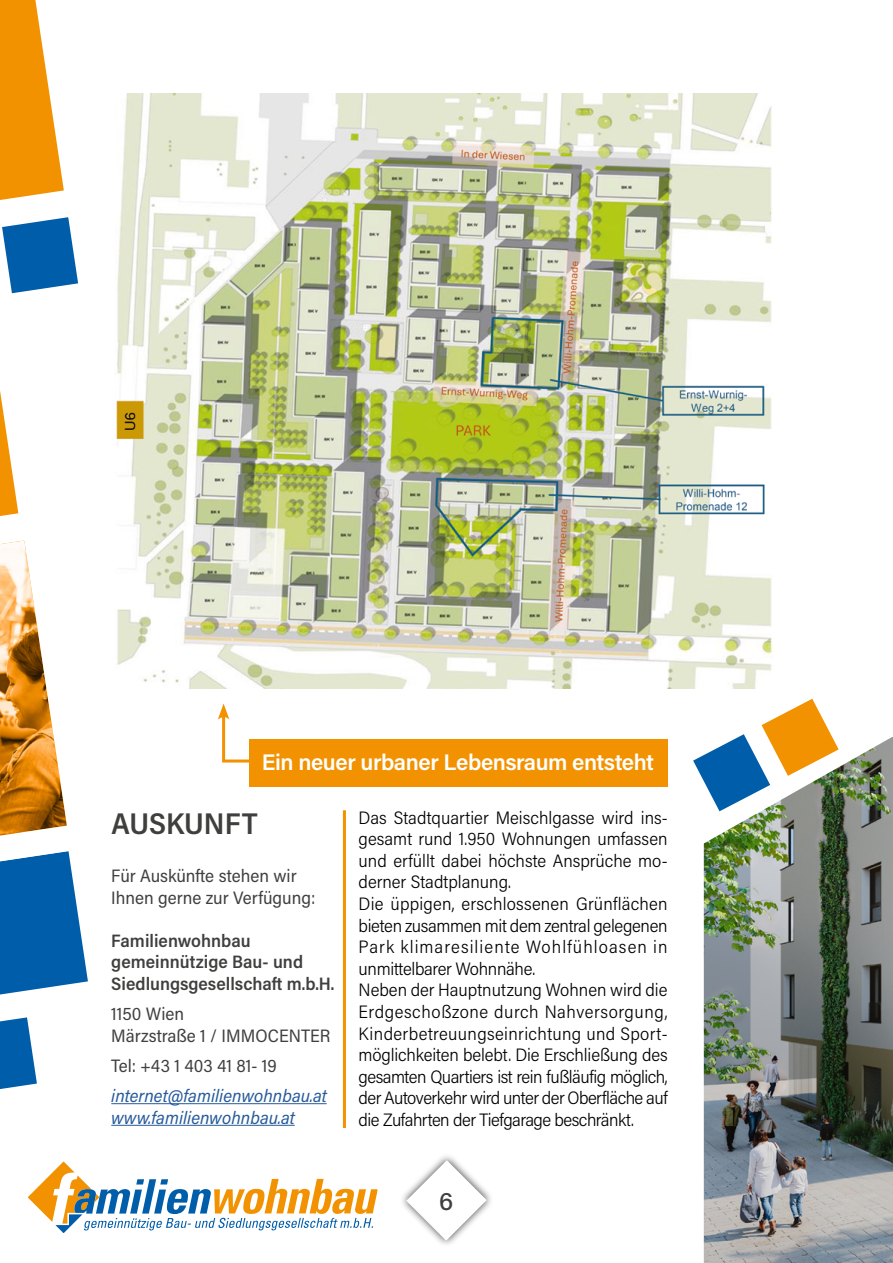
<style>
.page{position:relative;width:893px;height:1263px;background:#fff}
.page>*{position:absolute;margin:0;border:0;box-sizing:border-box;transform-origin:0 0}
.Absatzformat_31{font:600 30px "Acumin Pro Semi Cond";color:#3f3f3e}
.t1{font:500 25.5px "Acumin Pro";color:#3f3f3e}
.Absatzformat_27{font:600 22.5px "Acumin Pro";letter-spacing:-.02em;color:#fff}
.Absatzformat_30{font:300 18px/21.6px "Acumin Pro Semi Cond";letter-spacing:-.03em;color:#000;text-align:justify}
.Absatzformat_29{font:300 18px/21.6px "Acumin Pro Semi Cond";letter-spacing:.035em;color:#000;text-align:justify}
.Absatzformat_28{font:300 18px/21.6px "Acumin Pro Semi Cond";color:#000;text-align:justify}
.Absatzformat_33{font:600 18px/21.6px "Acumin Pro Semi Cond";color:#3f3f3e}
.Absatzformat_34{font:18px/21.6px "Acumin Pro Semi Cond";color:#3f3f3e}
.Absatzformat_36{font:italic 18px "Acumin Pro Semi Cond";color:#275b9b}
.Absatzformat_32{font:18px "Acumin Pro Semi Cond";color:#3f3f3e}
.Absatz_weiß_1{font:italic 18px "Acumin Pro Semi Cond";color:#275b9b}
.Absatz_weiß_1-2{font:18px "Acumin Pro Semi Cond";color:#3f3f3e}
.Absatzformat_35{font:18px "Acumin Pro Semi Cond";letter-spacing:.005em;color:#3f3f3e}
</style>
<div class="page">
<img style="left:704px;top:737px;width:189px;height:526px">
<img style="left:631px;top:737px;width:261px;height:110px">
<svg style="left:28px;top:1161px;width:350px;height:72px"></svg>
<hr style="left:111px;top:1103px;width:216px;height:1px;background:#275b9b">
<hr style="left:111px;top:1125px;width:184px;height:1px;background:#275b9b">
<svg style="left:218px;top:703px;width:31px;height:60px"></svg>
<div style="left:249px;top:739px;width:419px;height:47px;background:#f39200"></div>
<hr style="left:343px;top:810px;width:3px;height:318px;background:#f39200">
<img style="left:131px;top:94px;width:642px;height:595px">
<svg style="left:0;top:0;width:131px;height:1126px"></svg>
<svg style="left:693px;top:699px;width:146px;height:112px"></svg>
<div style="left:399px;top:1153px;width:95px;height:95px;background:#000;opacity:.75"></div>
<svg style="left:406px;top:1160px;width:81px;height:81px"></svg>
<p class="Absatzformat_27" style="left:262px;top:746px;width:394px">Ein neuer urbaner Lebensraum entsteht</p>
<p class="Absatzformat_31" style="left:111px;top:803px;width:148px">AUSKUNFT</p>
<p class="Absatzformat_28" style="left:359px;top:806px;width:311px">Das Stadtquartier Meischlgasse wird ins&shy;gesamt rund 1.950 Wohnungen umfassen und erfüllt dabei höchste Ansprüche mo&shy;derner Stadtplanung.</p>
<p class="Absatzformat_29" style="left:359px;top:892px;width:311px">Die üppigen, erschlossenen Grünflächen bieten zusammen mit dem zentral gelegenen Park klimaresiliente Wohlfühloasen in unmittelbarer Wohnnähe.</p>
<p class="Absatzformat_30" style="left:359px;top:978px;width:311px">Neben der Hauptnutzung Wohnen wird die Erdgeschoßzone durch Nahversorgung, Kinderbetreuungseinrichtung und Sport&shy;möglichkeiten belebt. Die Erschließung des gesamten Quartiers ist rein fußläufig möglich, der Autoverkehr wird unter der Oberfläche auf die Zufahrten der Tiefgarage beschränkt.</p>
<p class="Absatz_weiß_1-2" style="left:111px;top:863px;width:187px">Für Auskünfte stehen wir</p>
<p class="Absatzformat_32" style="left:111px;top:885px;width:206px">Ihnen gerne zur Verfügung:</p>
<p class="Absatzformat_33" style="left:111px;top:929px;width:224px">Familienwohnbau gemeinnützige Bau- und<br>Siedlungsgesellschaft m.b.H.</p>
<p class="Absatzformat_34" style="left:111px;top:1002px;width:221px">1150 Wien<br>Märzstraße 1 / IMMOCENTER</p>
<p class="Absatzformat_35" style="left:111px;top:1053px;width:167px">Tel: +43 1 403 41 81- 19</p>
<p class="Absatzformat_36" style="left:111px;top:1083px;width:217px">internet@familienwohnbau.at</p>
<p class="Absatz_weiß_1" style="left:111px;top:1104px;width:185px">www.familienwohnbau.at</p>
<p class="t1" style="left:439px;top:1183px;width:16px">6</p>
</div>
